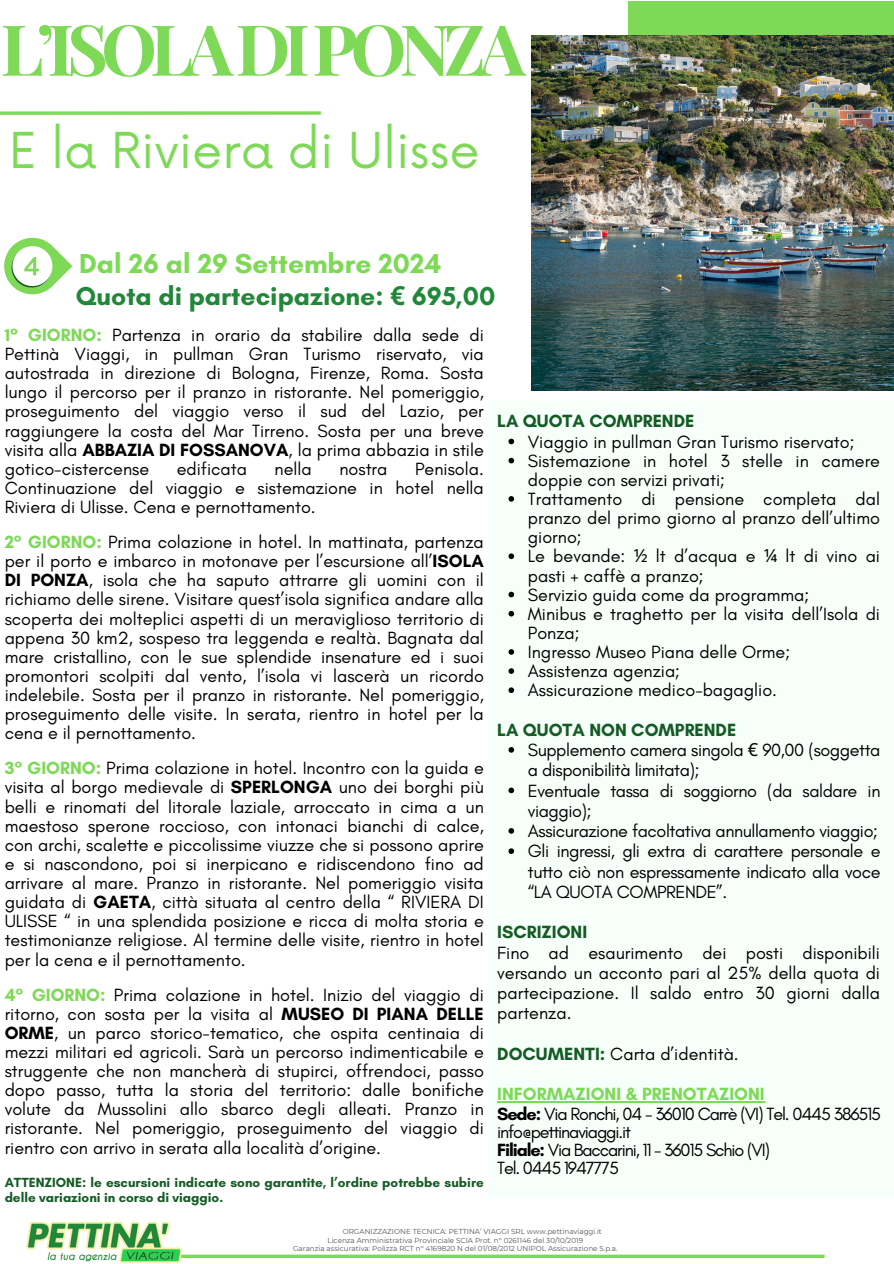
<style>
.page{position:relative;width:894px;height:1264px;background:#fff}
.page>*{position:absolute;margin:0;border:0;box-sizing:border-box;transform-origin:0 0}
.t1{font:700 70.5px "Playfair Display";letter-spacing:-.1em;color:#7ed957}
.t2{font:48.15px "Now";color:#7ed957}
.t3{font:700 27.9px "Glacial Indifference";color:#7ed957}
.t4{font:700 26.4px "Glacial Indifference";color:#218839}
.t5{font:18px/19.2px "Glacial Indifference";color:#000;text-align:justify}
.t6{font:18px/20.2px "Glacial Indifference";letter-spacing:-.025em;color:#000}
.t7{font:18px/18.3px "Glacial Indifference";letter-spacing:-.065em;color:#000}
.t8{font:700 18px "Glacial Indifference";color:#145b24}
.t9{font:700 13.5px/14.7px "Glacial Indifference";color:#145b24}
.t10{font:7.2px "Montserrat";color:#545454}
.s1{font-family:"Noto Sans"}
.s2{font-weight:700;color:#7ed957}
.s3{font-weight:700}
.s4{font-weight:700;color:#145b24}
</style>
<div class="page">
<hr style="left:156px;top:1254px;width:668px;height:3px;background:#7ed957">
<div style="left:628px;top:2px;width:265px;height:354px;background:#7ed957"></div>
<img style="left:531px;top:36px;width:362px;height:354px">
<svg style="left:0;top:111px;width:321px;height:4px"></svg>
<img style="left:26px;top:1221px;width:163px;height:42px">
<div style="left:488px;top:402px;width:405px;height:794px;background:#f6fffa"></div>
<svg style="left:4px;top:237px;width:68px;height:58px"></svg>
<svg style="left:508px;top:438px;width:6px;height:6px"></svg>
<svg style="left:508px;top:458px;width:6px;height:5px"></svg>
<svg style="left:508px;top:496px;width:6px;height:5px"></svg>
<svg style="left:508px;top:553px;width:6px;height:6px"></svg>
<svg style="left:508px;top:591px;width:6px;height:6px"></svg>
<svg style="left:508px;top:611px;width:6px;height:5px"></svg>
<svg style="left:508px;top:649px;width:6px;height:5px"></svg>
<svg style="left:508px;top:668px;width:6px;height:6px"></svg>
<svg style="left:508px;top:687px;width:6px;height:6px"></svg>
<svg style="left:508px;top:747px;width:6px;height:5px"></svg>
<svg style="left:508px;top:787px;width:6px;height:6px"></svg>
<svg style="left:508px;top:828px;width:6px;height:5px"></svg>
<svg style="left:508px;top:848px;width:6px;height:6px"></svg>
<hr style="left:497px;top:1101px;width:267px;height:1px;background:#7ed957">
<h2 class="t1" style="left:0;top:0;width:526px">L’ISOLADIPONZA</h2>
<h5 class="t2" style="left:9px;top:124px;width:472px">E la Riviera di Ulisse</h5>
<h5 class="t3" style="left:79px;top:246px;width:363px">Dal 26 al 29 Settembre 2024</h5>
<h5 class="t4" style="left:76px;top:279px;width:421px">Quota di partecipazione: <span class="s1">€</span> 695,00</h5>
<p class="t5" style="left:5px;top:325px;width:480px"><span class="s2">1° GIORNO:</span> Partenza in orario da stabilire dalla sede di Pettinà Viaggi, in pullman Gran Turismo riservato, via autostrada in direzione di Bologna, Firenze, Roma. Sosta lungo il percorso per il pranzo in ristorante. Nel pomeriggio, proseguimento del viaggio verso il sud del Lazio, per raggiungere la costa del Mar Tirreno. Sosta per una breve visita alla <span class="s3">ABBAZIA DI FOSSANOVA</span>, la prima abbazia in stile gotico-cistercense</p>
<p class="t5" style="left:5px;top:459px;width:480px;text-indent:410px">Penisola.<br>Continuazione del viaggio e sistemazione in hotel nella Riviera di Ulisse. Cena e pernottamento.</p>
<h3 class="t5" style="left:5px;top:532px;width:480px"><span class="s2">2° GIORNO:</span> Prima colazione in hotel. In mattinata, partenza per il porto e imbarco in motonave per l’escursione all’<span class="s3">ISOLA DI PONZA</span>, isola che ha saputo attrarre gli uomini con il richiamo delle sirene. Visitare quest’isola significa andare alla scoperta dei molteplici aspetti di un meraviglioso territorio di appena 30 km2, sospeso tra leggenda e realtà. Bagnata dal mare cristallino, con le sue splendide insenature ed i suoi promontori scolpiti dal vento, l’isola vi lascerà un ricordo indelebile. Sosta per il pranzo in ristorante. Nel pomeriggio, proseguimento delle visite. In serata, rientro in hotel per la cena e il pernottamento.</h3>
<h3 class="t5" style="left:5px;top:758px;width:480px"><span class="s2">3° GIORNO:</span> Prima colazione in hotel. Incontro con la guida e visita al borgo medievale di <span class="s3">SPERLONGA</span> uno dei borghi più belli e rinomati del litorale laziale, arroccato in cima a un maestoso sperone roccioso, con intonaci bianchi di calce, con archi, scalette e piccolissime viuzze che si possono aprire e si nascondono, poi si inerpicano e ridiscendono fino ad arrivare al mare. Pranzo in ristorante. Nel pomeriggio visita guidata di <span class="s3">GAETA</span>, città situata al centro della “ RIVIERA DI ULISSE “ in una splendida posizione e ricca di molta storia e testimonianze religiose. Al termine delle visite, rientro in hotel per la cena e il pernottamento.</h3>
<h5 class="t5" style="left:5px;top:984px;width:480px"><span class="s2">4° GIORNO:</span> Prima colazione in hotel. Inizio del viaggio di ritorno, con sosta per la visita al <span class="s3">MUSEO DI PIANA DELLE ORME</span>, un parco storico-tematico, che ospita centinaia di mezzi militari ed agricoli. Sarà un percorso indimenticabile e struggente che non mancherà di stupirci, offrendoci, passo dopo passo, tutta la storia del territorio: dalle bonifiche volute da Mussolini allo sbarco degli alleati. Pranzo in ristorante. Nel pomeriggio, proseguimento del viaggio di rientro con arrivo in serata alla località d’origine.</h5>
<h5 class="t9" style="left:5px;top:1175px;width:480px">ATTENZIONE: le escursioni indicate sono garantite, l’ordine potrebbe subire delle variazioni in corso di viaggio.</h5>
<p class="t5" style="left:177px;top:459px;width:72px">edificata</p>
<p class="t5" style="left:274px;top:459px;width:39px">nella</p>
<p class="t5" style="left:339px;top:459px;width:50px">nostra</p>
<h5 class="t8" style="left:497px;top:410px;width:199px">LA QUOTA COMPRENDE</h5>
<h5 class="t5" style="left:527px;top:432px;width:328px">Viaggio in pullman Gran Turismo riservato;</h5>
<h6 class="t5" style="left:527px;top:451px;width:353px">Sistemazione in hotel 3 stelle in camere doppie con servizi privati;</h6>
<h4 class="t5" style="left:527px;top:489px;width:353px">Trattamento di pensione completa dal pranzo del primo giorno al pranzo dell’ultimo giorno;</h4>
<p class="t5" style="left:527px;top:546px;width:353px">Le bevande: <span class="s1">½</span> lt d’acqua e <span class="s1">¼</span> lt di vino ai pasti + caffè a pranzo;</p>
<p class="t5" style="left:527px;top:585px;width:283px">Servizio guida come da programma;</p>
<p class="t5" style="left:527px;top:604px;width:353px">Minibus e traghetto per la visita dell’Isola di<br>Ponza;</p>
<p class="t5" style="left:527px;top:642px;width:264px">Ingresso Museo Piana delle Orme;</p>
<p class="t5" style="left:527px;top:661px;width:154px">Assistenza agenzia;</p>
<p class="t5" style="left:527px;top:680px;width:251px">Assicurazione medico-bagaglio.</p>
<p class="t8" style="left:497px;top:718px;width:240px">LA QUOTA NON COMPRENDE</p>
<p class="t6" style="left:527px;top:739px;width:354px">Supplemento camera singola <span class="s1">€</span> 90,00 (soggetta a disponibilità limitata);</p>
<p class="t6" style="left:527px;top:780px;width:354px">Eventuale tassa di soggiorno (da saldare in viaggio);</p>
<h4 class="t6" style="left:527px;top:820px;width:351px">Assicurazione facoltativa annullamento viaggio;</h4>
<p class="t5" style="left:527px;top:841px;width:354px;line-height:20.2px">Gli ingressi, gli extra di carattere personale e tutto ciò non espressamente indicato alla voce “LA QUOTA COMPRENDE”.</p>
<p class="t5" style="left:497px;top:922px;width:384px;line-height:20.2px;text-align:left"><span class="s4">ISCRIZIONI<br></span>Fino ad esaurimento dei posti disponibili versando un acconto pari al 25% della quota di partecipazione. Il saldo entro 30 giorni dalla partenza.</p>
<p class="t5" style="left:497px;top:1044px;width:243px"><span class="s4">DOCUMENTI:</span> Carta d’identità.</p>
<p class="t7" style="left:497px;top:1084px;width:385px"><span class="s2">INFORMAZIONI &amp; PRENOTAZIONI<br></span><span class="s3">Sede:</span> Via Ronchi, 04 - 36010 Carrè (VI) Tel. 0445 386515 info@pettinaviaggi.it<br><span class="s3">Filiale:</span> Via Baccarini, 11 - 36015 Schio (VI)<br>Tel. 0445 1947775</p>
<p class="t10" style="left:342px;top:1227px;width:261px">ORGANIZZAZIONE TECNICA: PETTINA’ VIAGGI SRL www.pettinaviaggi.it</p>
<p class="t10" style="left:327px;top:1235px;width:257px">Licenza Amministrativa Provinciale SCIA Prot. n° 0261146 del 30/10/2019</p>
<p class="t10" style="left:293px;top:1243px;width:326px">Garanzia assicurativa: Polizza RCT n° 4169820 N del 01/08/2012 UNIPOL Assicurazione S.p.a.</p>
</div>
